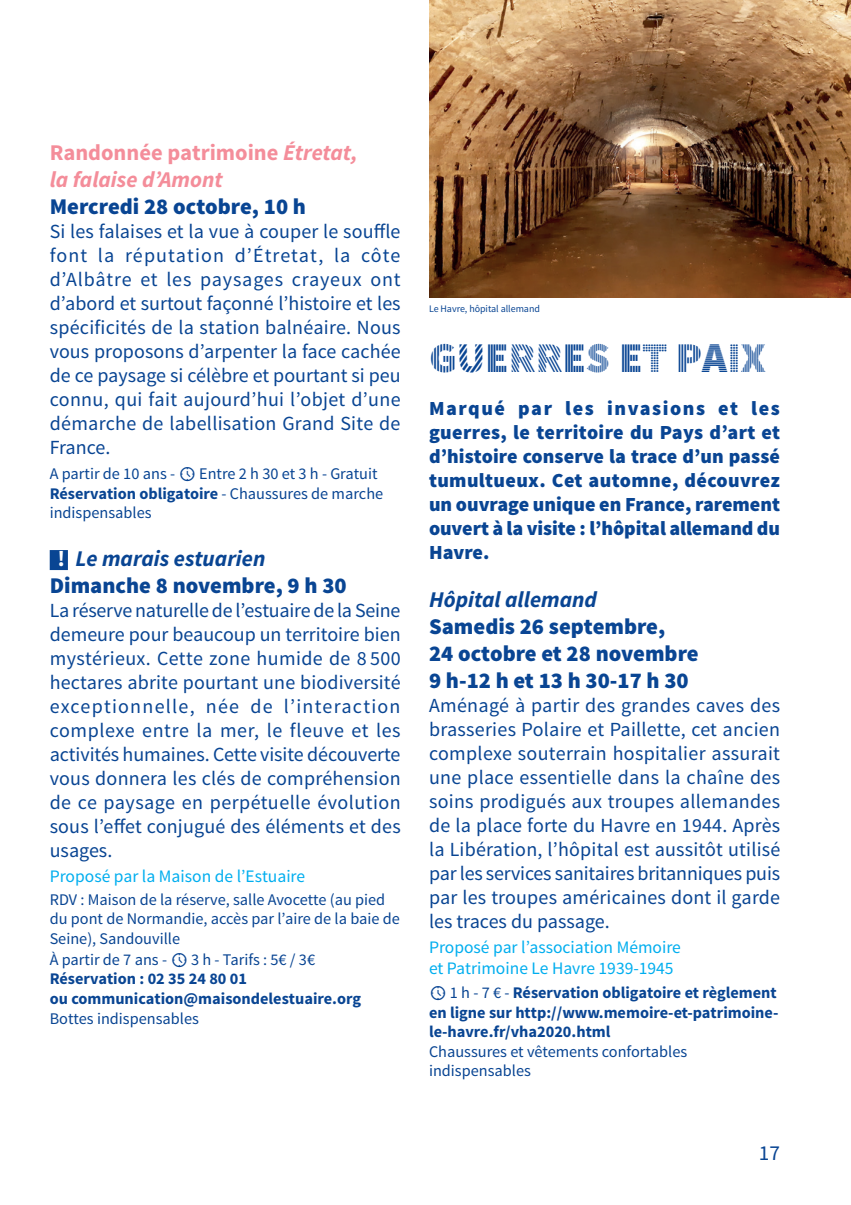
<style>
.page{position:relative;width:851px;height:1205px;background:#fff}
.page>*{position:absolute;margin:0;border:0;box-sizing:border-box;transform-origin:0 0}
.TITRE_NIVEAU_2{font:42.5px "Source Sans Pro DISPLAY";color:#094593}
.TEXTE_COURANT{font:900 22.5px/27px "Source Sans Pro";color:#094593}
.SOUS_TITRE{font:italic 700 22.5px/27px "Source Sans Pro";color:#f48d9a}
.SOUS_TITRE-2{font:italic 700 22.5px "Source Sans Pro";color:#094593}
.t1{font:21.25px "Source Sans Pro";color:#094593}
.TEXTE_COURANT-2{font:20px/24px "Source Sans Pro";letter-spacing:.01em;color:#094593;text-align:justify}
.TEXTE_COURANT-3{font:900 20px/24px "Source Sans Pro";letter-spacing:-.005em;color:#094593;text-align:justify}
.TEXTE_COURANT-4{font:17.5px/21px "Source Sans Pro";color:#00aeef}
.INFOS_PRATIQUES{font:16.25px/19.5px "Source Sans Pro";color:#094593}
.INFOS_PRATIQUES-2{font:700 16.25px/19.5px "Source Sans Pro";color:#094593}
.INFOS_PRATIQUES-3{font:10px "Source Sans Pro";letter-spacing:-.005em;color:#094593}
.s1{font-style:normal}
.s2{font-weight:700}
.s3{font-style:normal;color:#fff}
.s4{font-weight:400}
</style>
<div class="page">
<img style="left:429px;top:0;width:421px;height:298px">
<div style="left:50px;top:550px;width:18px;height:20px;background:#094593"></div>
<p class="SOUS_TITRE" style="left:50px;top:139px;width:309px"><span class="s1">Randonnée patrimoine</span> Étretat, la falaise d’Amont</p>
<p class="TEXTE_COURANT" style="left:50px;top:194px;width:258px">Mercredi 28 octobre, 10 h</p>
<p class="TEXTE_COURANT-2" style="left:50px;top:220px;width:352px">Si les falaises et la vue à couper le souffle font la réputation d’Étretat, la côte d’Albâtre et les paysages crayeux ont d’abord et surtout façonné l’histoire et les spécificités de la station balnéaire. Nous vous proposons d’arpenter la face cachée de ce paysage si célèbre et pourtant si peu connu, qui fait aujourd’hui l’objet d’une démarche de labellisation Grand Site de France.</p>
<p class="INFOS_PRATIQUES" style="left:50px;top:464px;width:127px">A partir de 10 ans -</p>
<p class="INFOS_PRATIQUES" style="left:50px;top:464px;width:335px;text-indent:149px">Entre 2 h 30 et 3 h - Gratuit<br><span class="s2">Réservation obligatoire</span> - Chaussures de marche indispensables</p>
<p class="SOUS_TITRE-2" style="left:57px;top:544px;width:210px"><span class="s3">!</span> Le marais estuarien</p>
<p class="TEXTE_COURANT" style="left:50px;top:573px;width:298px">Dimanche 8 novembre, 9 h 30</p>
<p class="TEXTE_COURANT-2" style="left:50px;top:599px;width:352px">La réserve naturelle de l’estuaire de la Seine demeure pour beaucoup un territoire bien mystérieux. Cette zone humide de 8 500 hectares abrite pourtant une biodiversité exceptionnelle, née de l’interaction complexe entre la mer, le fleuve et les activités humaines. Cette visite découverte vous donnera les clés de compréhension de ce paysage en perpétuelle évolution sous l’effet conjugué des éléments et des usages.</p>
<p class="TEXTE_COURANT-4" style="left:50px;top:866px;width:257px">Proposé par la Maison de l’Estuaire</p>
<p class="INFOS_PRATIQUES" style="left:50px;top:890px;width:352px">RDV : Maison de la réserve, salle Avocette (au pied du pont de Normandie, accès par l’aire de la baie de<br>Seine), Sandouville</p>
<p class="INFOS_PRATIQUES" style="left:50px;top:950px;width:119px">À partir de 7 ans -</p>
<p class="INFOS_PRATIQUES-2" style="left:50px;top:950px;width:313px;text-indent:141px"><span class="s4">3 h - Tarifs : 5€ / 3€<br></span>Réservation : 02 35 24 80 01<br>ou communication@maisondelestuaire.org<br><span class="s4">Bottes indispensables</span></p>
<p class="INFOS_PRATIQUES-3" style="left:429px;top:303px;width:112px">Le Havre, hôpital allemand</p>
<p class="TITRE_NIVEAU_2" style="left:429px;top:336px;width:338px">GUERRES ET PAIX</p>
<p class="TEXTE_COURANT-3" style="left:429px;top:397px;width:352px">Marqué par les invasions et les guerres, le territoire du Pays d’art et d’histoire conserve la trace d’un passé tumultueux. Cet automne, découvrez un ouvrage unique en France, rarement ouvert à la visite : l’hôpital allemand du Havre.</p>
<p class="SOUS_TITRE-2" style="left:429px;top:585px;width:169px">Hôpital allemand</p>
<p class="TEXTE_COURANT" style="left:429px;top:614px;width:271px">Samedis 26 septembre,<br>24 octobre et 28 novembre<br>9 h-12 h et 13 h 30-17 h 30</p>
<p class="TEXTE_COURANT-2" style="left:429px;top:694px;width:353px">Aménagé à partir des grandes caves des brasseries Polaire et Paillette, cet ancien complexe souterrain hospitalier assurait une place essentielle dans la chaîne des soins prodigués aux troupes allemandes de la place forte du Havre en 1944. Après la Libération, l’hôpital est aussitôt utilisé par les services sanitaires britanniques puis par les troupes américaines dont il garde les traces du passage.</p>
<p class="TEXTE_COURANT-4" style="left:429px;top:936px;width:253px">Proposé par l’association Mémoire et Patrimoine Le Havre 1939-1945</p>
<p class="INFOS_PRATIQUES-2" style="left:429px;top:983px;width:351px;text-align:justify;text-indent:21px"><span class="s4">1 h - 7 € -</span> Réservation obligatoire et règlement en ligne sur http://www.memoire-et-patrimoine&shy;le-havre.fr/vha2020.html</p>
<p class="INFOS_PRATIQUES" style="left:429px;top:1042px;width:259px">Chaussures et vêtements confortables indispensables</p>
<p class="t1" style="left:758px;top:1140px;width:23px">17</p>
</div>
